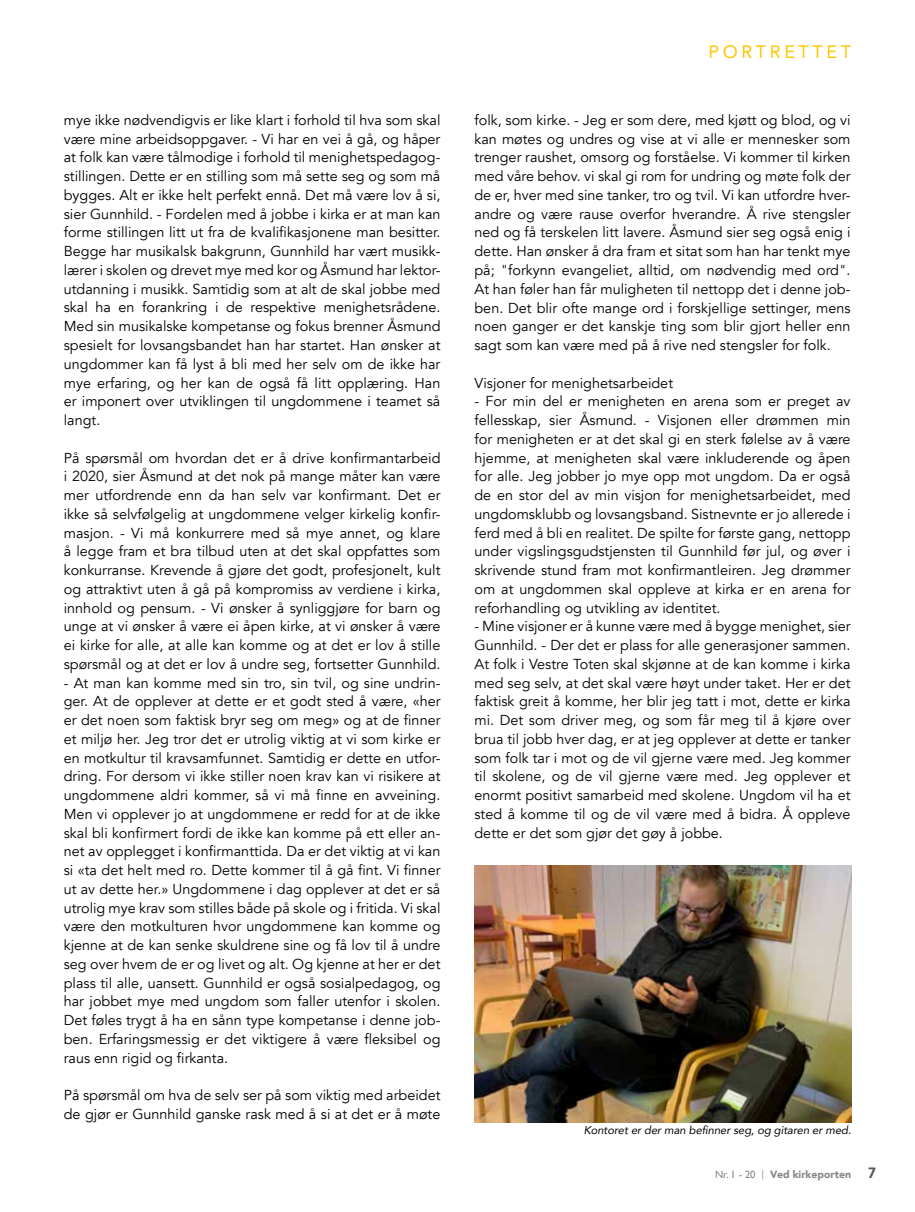
<style>
.page{position:relative;width:915px;height:1212px;background:#fff}
.page>*{position:absolute;margin:0;border:0;box-sizing:border-box;transform-origin:0 0}
.t1{font:18px "Avenir";letter-spacing:.2em;color:#fec700}
.t2{font:14.4px/18.8px "Avenir";color:#000;text-align:justify}
.t3{font:italic 11.25px "Avenir";letter-spacing:-.005em;color:#000}
.t4{font:900 10.5px "Avenir";color:#878787}
.s1{font-family:"Gill Sans";font-weight:400}
.s2{font-family:"Asap";font-weight:400}
.s3{font-family:"Asap";font-weight:700;font-size:15px;color:#575756}
</style>
<div class="page">
<img style="left:474px;top:865px;width:376px;height:258px">
<p class="t2" style="left:64px;top:111px;width:378px">mye ikke nødvendigvis er like klart i forhold til hva som skal være mine arbeidsoppgaver. - Vi har en vei å gå, og håper at folk kan være tålmodige i forhold til menighetspedagog&shy;stillingen. Dette er en stilling som må sette seg og som må bygges. Alt er ikke helt perfekt ennå. Det må være lov å si, sier Gunnhild. - Fordelen med å jobbe i kirka er at man kan forme stillingen litt ut fra de kvalifikasjonene man besitter.<br>Begge har musikalsk bakgrunn, Gunnhild har vært musikk&shy;lærer i skolen og drevet mye med kor og Åsmund har lektor&shy;utdanning i musikk. Samtidig som at alt de skal jobbe med skal ha en forankring i de respektive menighetsrådene.<br>Med sin musikalske kompetanse og fokus brenner Åsmund spesielt for lovsangsbandet han har startet. Han ønsker at ungdommer kan få lyst å bli med her selv om de ikke har mye erfaring, og her kan de også få litt opplæring. Han er imponert over utviklingen til ungdommene i teamet så langt.</p>
<p class="t2" style="left:64px;top:448px;width:378px">På spørsmål om hvordan det er å drive konfirmantarbeid i 2020, sier Åsmund at det nok på mange måter kan være mer utfordrende enn da han selv var konfirmant. Det er ikke så selvfølgelig at ungdommene velger kirkelig konfir&shy;masjon. - Vi må konkurrere med så mye annet, og klare å legge fram et bra tilbud uten at det skal oppfattes som konkurranse. Krevende å gjøre det godt, profesjonelt, kult og attraktivt uten å gå på kompromiss av verdiene i kirka, innhold og pensum. - Vi ønsker å synliggjøre for barn og unge at vi ønsker å være ei åpen kirke, at vi ønsker å være ei kirke for alle, at alle kan komme og at det er lov å stille spørsmål og at det er lov å undre seg, fortsetter Gunnhild.</p>
<p class="t2" style="left:64px;top:673px;width:378px">- At man kan komme med sin tro, sin tvil, og sine undrin&shy;ger. At de opplever at dette er et godt sted å være, «her er det noen som faktisk bryr seg om meg» og at de finner et miljø her. Jeg tror det er utrolig viktig at vi som kirke er en motkultur til kravsamfunnet. Samtidig er dette en utfor&shy;dring. For dersom vi ikke stiller noen krav kan vi risikere at ungdommene aldri kommer, så vi må finne en avveining.<br>Men vi opplever jo at ungdommene er redd for at de ikke skal bli konfirmert fordi de ikke kan komme på ett eller an&shy;net av opplegget i konfirmanttida. Da er det viktig at vi kan si «ta det helt med ro. Dette kommer til å gå fint. Vi finner ut av dette her.» Ungdommene i dag opplever at det er så utrolig mye krav som stilles både på skole og i fritida. Vi skal være den motkulturen hvor ungdommene kan komme og kjenne at de kan senke skuldrene sine og få lov til å undre seg over hvem de er og livet og alt. Og kjenne at her er det plass til alle, uansett. Gunnhild er også sosialpedagog, og har jobbet mye med ungdom som faller utenfor i skolen.<br>Det føles trygt å ha en sånn type kompetanse i denne job&shy;ben. Erfaringsmessig er det viktigere å være fleksibel og raus enn rigid og firkanta.</p>
<p class="t2" style="left:64px;top:1086px;width:378px">På spørsmål om hva de selv ser på som viktig med arbeidet de gjør er Gunnhild ganske rask med å si at det er å møte</p>
<p class="t1" style="left:708px;top:38px;width:144px">PORTRETTET</p>
<p class="t2" style="left:474px;top:111px;width:377px">folk, som kirke. - Jeg er som dere, med kjøtt og blod, og vi kan møtes og undres og vise at vi alle er mennesker som trenger raushet, omsorg og forståelse. Vi kommer til kirken med våre behov. vi skal gi rom for undring og møte folk der de er, hver med sine tanker, tro og tvil. Vi kan utfordre hver&shy;andre og være rause overfor hverandre. Å rive stengsler ned og få terskelen litt lavere. Åsmund sier seg også enig i dette. Han ønsker å dra fram et sitat som han har tenkt mye på; "forkynn evangeliet, alltid, om nødvendig med ord".<br>At han føler han får muligheten til nettopp det i denne job&shy;ben. Det blir ofte mange ord i forskjellige settinger, mens noen ganger er det kanskje ting som blir gjort heller enn sagt som kan være med på å rive ned stengsler for folk.</p>
<p class="t2" style="left:474px;top:373px;width:200px">Visjoner for menighetsarbeidet</p>
<p class="t2" style="left:474px;top:392px;width:377px">- For min del er menigheten en arena som er preget av fellesskap, sier Åsmund. - Visjonen eller drømmen min for menigheten er at det skal gi en sterk følelse av å være hjemme, at menigheten skal være inkluderende og åpen for alle. Jeg jobber jo mye opp mot ungdom. Da er også de en stor del av min visjon for menighetsarbeidet, med ungdomsklubb og lovsangsband. Sistnevnte er jo allerede i ferd med å bli en realitet. De spilte for første gang, nettopp under vigslingsgudstjensten til Gunnhild før jul, og øver i skrivende stund fram mot konfirmantleiren. Jeg drømmer om at ungdommen skal oppleve at kirka er en arena for reforhandling og utvikling av identitet.</p>
<p class="t2" style="left:474px;top:617px;width:377px">- Mine visjoner er å kunne være med å bygge menighet, sier Gunnhild. - Der det er plass for alle generasjoner sammen.<br>At folk i Vestre Toten skal skjønne at de kan komme i kirka med seg selv, at det skal være høyt under taket. Her er det faktisk greit å komme, her blir jeg tatt i mot, dette er kirka mi. Det som driver meg, og som får meg til å kjøre over brua til jobb hver dag, er at jeg opplever at dette er tanker som folk tar i mot og de vil gjerne være med. Jeg kommer til skolene, og de vil gjerne være med. Jeg opplever et enormt positivt samarbeid med skolene. Ungdom vil ha et sted å komme til og de vil være med å bidra. Å oppleve dette er det som gjør det gøy å jobbe.</p>
<p class="t3" style="left:583px;top:1123px;width:269px">Kontoret er der man befinner seg, og gitaren er med.</p>
<p class="t4" style="left:714px;top:1165px;width:162px"><span class="s1">Nr. 1 - 20</span> <span class="s2">|</span> Ved kirkeporten <span class="s3">7</span></p>
</div>
